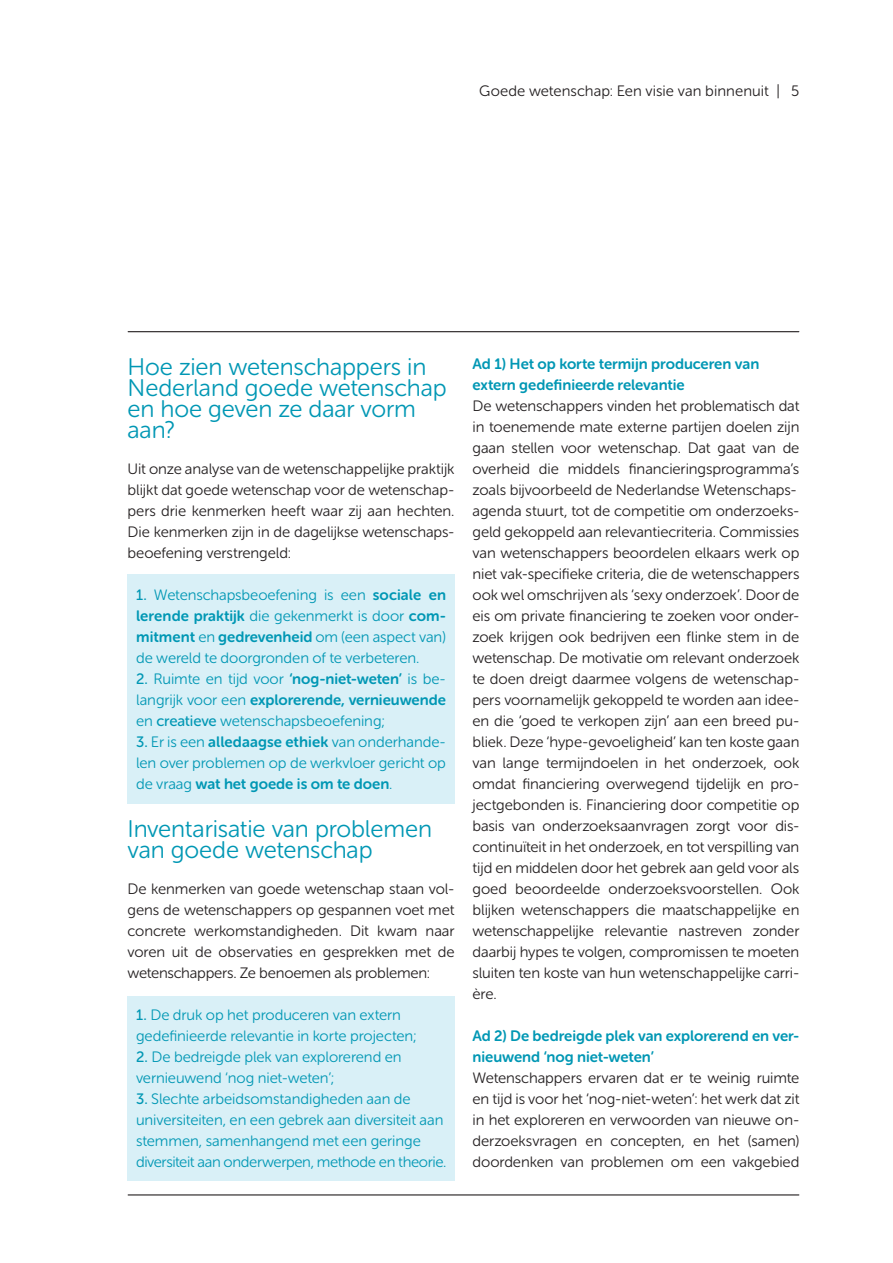
<style>
.page{position:relative;width:893px;height:1263px;background:#fff}
.page>*{position:absolute;margin:0;border:0;box-sizing:border-box;transform-origin:0 0}
.t1{font:24px/21px "Museo Sans Rounded 300";letter-spacing:-.005em;color:#0097b4}
.t2{font:15px/21px "Museo Sans Rounded 300";letter-spacing:-.005em;color:#231f20;text-align:justify}
.t3{font:15px/21px "Museo Sans Rounded 300";letter-spacing:-.005em;color:#0097b4}
.t4{font:15px/21px "Museo Sans Rounded 700";letter-spacing:-.005em;color:#0097b4}
.s1{font-family:"Museo Sans Rounded 500"}
.s2{font-family:"Museo Sans Rounded 700"}
.s3{font-family:"Museo Sans Rounded 300"}
</style>
<div class="page">
<hr style="left:128px;top:331px;width:671px;height:1px;background:#231f20">
<hr style="left:128px;top:1194px;width:671px;height:1px;background:#231f20">
<div style="left:128px;top:574px;width:327px;height:230px;background:#d9f0f7"></div>
<div style="left:128px;top:996px;width:327px;height:185px;background:#d9f0f7"></div>
<p class="t2" style="left:479px;top:81px;width:322px">Goede wetenschap: Een visie van binnenuit | 5</p>
<h1 class="t1" style="left:128px;top:356px;width:321px">Hoe zien wetenschappers in<br>Nederland goede wetenschap en hoe geven ze daar vorm aan?</h1>
<p class="t2" style="left:128px;top:458px;width:328px">Uit onze analyse van de wetenschappelijke praktijk blijkt dat goede wetenschap voor de wetenschap&shy;pers drie kenmerken heeft waar zij aan hechten.<br>Die kenmerken zijn in de dagelijkse wetenschaps&shy;beoefening verstrengeld:</p>
<p class="t3" style="left:136px;top:584px;width:311px"><span class="s1">1.</span> Wetenschapsbeoefening is een <span class="s2">sociale en</span></p>
<p class="t4" style="left:136px;top:605px;width:311px">lerende praktijk <span class="s3">die gekenmerkt is door</span> com&shy;mitment <span class="s3">en</span> gedrevenheid <span class="s3">om (een aspect van)</span></p>
<p class="t3" style="left:136px;top:647px;width:285px">de wereld te doorgronden of te verbeteren.</p>
<p class="t3" style="left:136px;top:668px;width:311px"><span class="s1">2.</span> Ruimte en tijd voor <span class="s2">‘nog-niet-weten’</span> is be-</p>
<p class="t4" style="left:136px;top:689px;width:311px"><span class="s3">langrijk voor een</span> explorerende, vernieuwende</p>
<p class="t3" style="left:136px;top:710px;width:251px">en <span class="s1">creatieve</span> wetenschapsbeoefening;</p>
<p class="t3" style="left:136px;top:731px;width:311px"><span class="s1">3.</span> Er is een <span class="s2">alledaagse ethiek</span> van onderhande&shy;len over problemen op de werkvloer gericht op</p>
<p class="t4" style="left:136px;top:773px;width:258px"><span class="s3">de vraag</span> wat het goede is om te doen<span class="s3">.</span></p>
<h1 class="t1" style="left:128px;top:818px;width:306px">Inventarisatie van problemen van goede wetenschap</h1>
<p class="t2" style="left:128px;top:878px;width:328px">De kenmerken van goede wetenschap staan vol&shy;gens de wetenschappers op gespannen voet met concrete werkomstandigheden. Dit kwam naar voren uit de observaties en gesprekken met de wetenschappers. Ze benoemen als problemen:</p>
<p class="t3" style="left:136px;top:1004px;width:282px"><span class="s1">1.</span> De druk op het produceren van extern gedefinieerde relevantie in korte projecten;</p>
<p class="t3" style="left:136px;top:1046px;width:267px"><span class="s1">2.</span> De bedreigde plek van explorerend en vernieuwend ‘nog niet-weten’;</p>
<p class="t3" style="left:136px;top:1088px;width:312px"><span class="s1">3.</span> Slechte arbeidsomstandigheden aan de universiteiten, en een gebrek aan diversiteit aan stemmen, samenhangend met een geringe diversiteit aan onderwerpen, methode en theorie.</p>
<p class="t4" style="left:472px;top:353px;width:288px">Ad 1) Het op korte termijn produceren van extern gedefinieerde relevantie</p>
<p class="t2" style="left:472px;top:395px;width:328px;text-align:left">De wetenschappers vinden het problematisch dat in toenemende mate externe partijen doelen zijn gaan stellen voor wetenschap. Dat gaat van de overheid die middels financieringsprogramma’s zoals bijvoorbeeld de Nederlandse Wetenschaps&shy;agenda stuurt, tot de competitie om onderzoeks&shy;geld gekoppeld aan relevantiecriteria. Commissies van wetenschappers beoordelen elkaars werk op niet vak-specifieke criteria, die de wetenschappers ook wel omschrijven als ‘sexy onderzoek’. Door de eis om private financiering te zoeken voor onder&shy;zoek krijgen ook bedrijven een flinke stem in de wetenschap. De motivatie om relevant onderzoek te doen dreigt daarmee volgens de wetenschap&shy;pers voornamelijk gekoppeld te worden aan idee&shy;ën die ‘goed te verkopen zijn’ aan een breed pu&shy;bliek. Deze ‘hype-gevoeligheid’ kan ten koste gaan van lange termijndoelen in het onderzoek, ook omdat financiering overwegend tijdelijk en pro&shy;jectgebonden is. Financiering door competitie op basis van onderzoeksaanvragen zorgt voor dis&shy;continuïteit in het onderzoek, en tot verspilling van tijd en middelen door het gebrek aan geld voor als goed beoordeelde onderzoeksvoorstellen. Ook blijken wetenschappers die maatschappelijke en wetenschappelijke relevantie nastreven zonder daarbij hypes te volgen, compromissen te moeten sluiten ten koste van hun wetenschappelijke carri&shy;ère.</p>
<p class="t4" style="left:472px;top:1025px;width:328px">Ad 2) De bedreigde plek van explorerend en ver&shy;nieuwend ‘nog niet-weten’</p>
<p class="t2" style="left:472px;top:1067px;width:328px">Wetenschappers ervaren dat er te weinig ruimte en tijd is voor het ‘nog-niet-weten’: het werk dat zit in het exploreren en verwoorden van nieuwe on&shy;derzoeksvragen en concepten, en het (samen) doordenken van problemen om een vakgebied</p>
</div>
